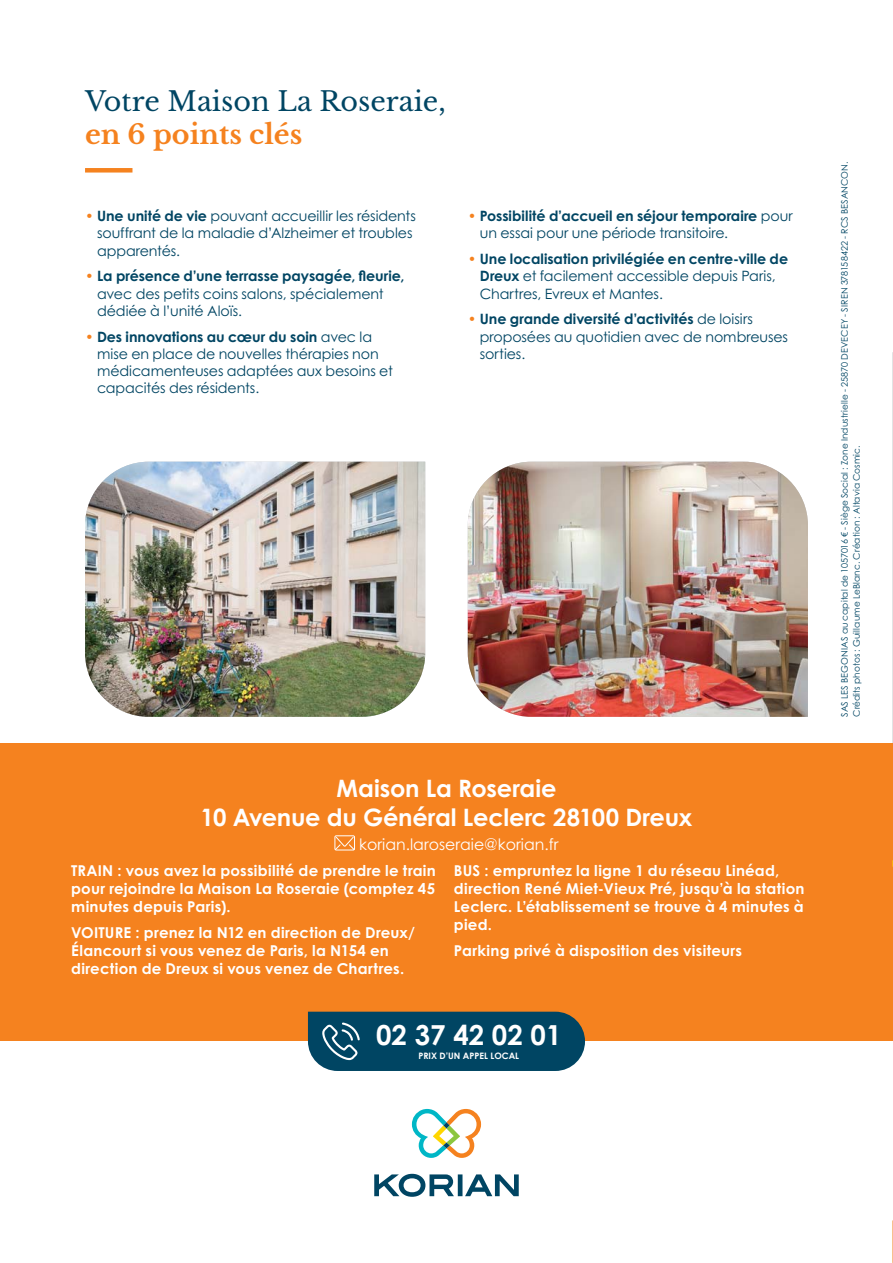
<style>
.page{position:relative;width:893px;height:1263px;background:#fff}
.page>*{position:absolute;margin:0;border:0;box-sizing:border-box;transform-origin:0 0}
.t1{font:700 27.6px "Century Gothic Std";color:#fff}
.t2{font:27px "Libre Baskerville";color:#004563}
.t3{font:700 27px "Libre Baskerville";color:#f5821f}
.t4{font:700 24px/28.8px "Century Gothic Std";letter-spacing:-.01em;color:#fff;text-align:center}
.t5{font:15.75px "Century Gothic Std";color:#fff}
.t6{font:700 15px/18px "Century Gothic Std";letter-spacing:.015em;color:#fff}
.t7{font:14.25px/17.2px "Century Gothic Std";letter-spacing:-.005em;color:#004563}
.t8{font:700 14.25px/17.2px "Century Gothic Std";letter-spacing:-.005em;color:#004563}
.t9{font:9px/12px "Century Gothic Std";letter-spacing:.01em;color:#004563}
.t10{font:700 8.85px "Century Gothic Std";color:#fff}
.s1{color:#f5821f}
.s2{font-weight:700}
.s3{font-weight:400;color:#f5821f}
.s4{font-weight:400}
</style>
<div class="page">
<img style="left:468px;top:462px;width:340px;height:255px">
<img style="left:85px;top:462px;width:340px;height:255px">
<div style="left:85px;top:168px;width:47px;height:5px;background:#f5821f"></div>
<div style="left:0;top:743px;width:893px;height:297px;background:#f5821f"></div>
<div style="left:308px;top:1012px;width:277px;height:59px;background:#004563"></div>
<svg style="left:412px;top:1109px;width:69px;height:49px"></svg>
<svg style="left:374px;top:1174px;width:145px;height:23px"></svg>
<div style="left:335px;top:835px;width:20px;height:15px;border:1px solid #fff"></div>
<svg style="left:334px;top:836px;width:21px;height:15px"></svg>
<h2 class="t2" style="left:85px;top:89px;width:362px">Votre Maison La Roseraie,</h2>
<h2 class="t3" style="left:85px;top:119px;width:219px">en 6 points clés</h2>
<p class="t7" style="left:97px;top:209px;width:320px;text-indent:-12px"><span class="s1">•</span> <span class="s2">Une unité de vie</span> pouvant accueillir les résidents souffrant de la maladie d’Alzheimer et troubles apparentés.</p>
<p class="t7" style="left:97px;top:269px;width:309px;text-indent:-12px"><span class="s1">•</span> <span class="s2">La présence d’une terrasse paysagée, fleurie, </span>avec des petits coins salons, spécialement dédiée à l’unité Aloïs.</p>
<p class="t7" style="left:97px;top:330px;width:297px;text-indent:-12px"><span class="s1">•</span> <span class="s2">Des innovations au cœur du soin</span> avec la mise en place de nouvelles thérapies non médicamenteuses adaptées aux besoins et capacités des résidents.</p>
<p class="t8" style="left:480px;top:209px;width:314px;text-indent:-12px"><span class="s3">•</span> Possibilité d’accueil en séjour temporaire <span class="s4">pour un essai pour une période transitoire.</span></p>
<p class="t7" style="left:480px;top:252px;width:310px;text-indent:-12px"><span class="s1">•</span> <span class="s2">Une localisation privilégiée en centre-ville de<br>Dreux</span> et facilement accessible depuis Paris,<br>Chartres, Evreux et Mantes.</p>
<p class="t7" style="left:480px;top:312px;width:310px;text-indent:-12px"><span class="s1">•</span> <span class="s2">Une grande diversité d’activités</span> de loisirs proposées au quotidien avec de nombreuses sorties.</p>
<h3 class="t4" style="left:201px;top:777px;width:493px">Maison La Roseraie<br>10 Avenue du Général Leclerc 28100 Dreux</h3>
<p class="t5" style="left:359px;top:839px;width:201px">korian.laroseraie@korian.fr</p>
<p class="t6" style="left:71px;top:863px;width:366px;text-align:justify">TRAIN : vous avez la possibilité de prendre le train pour rejoindre la Maison La Roseraie (comptez 45 minutes depuis Paris).</p>
<p class="t6" style="left:71px;top:925px;width:345px">VOITURE : prenez la N12 en direction de Dreux/<br>Élancourt si vous venez de Paris, la N154 en direction de Dreux si vous venez de Chartres.</p>
<p class="t6" style="left:454px;top:863px;width:352px">BUS : empruntez la ligne 1 du réseau Linéad, direction René Miet-Vieux Pré, jusqu’à la station Leclerc. L’établissement se trouve à 4 minutes à pied.</p>
<p class="t6" style="left:454px;top:943px;width:290px">Parking privé à disposition des visiteurs</p>
<h1 class="t1" style="left:376px;top:1025px;width:187px">02 37 42 02 01</h1>
<p class="t10" style="left:418px;top:1053px;width:102px">PRIX D’UN APPEL LOCAL</p>
<p class="t9" style="left:839px;top:717px;width:557px;rotate:-90deg">SAS LES BEGONIAS au capital de 1057016 € - Siège Social : Zone Industrielle - 25870 DEVECEY - SIREN 378158422 - RCS BESANCON.<br>Crédits photos : Guillaume LeBlanc. Création : Altavia Cosmic.</p>
</div>
